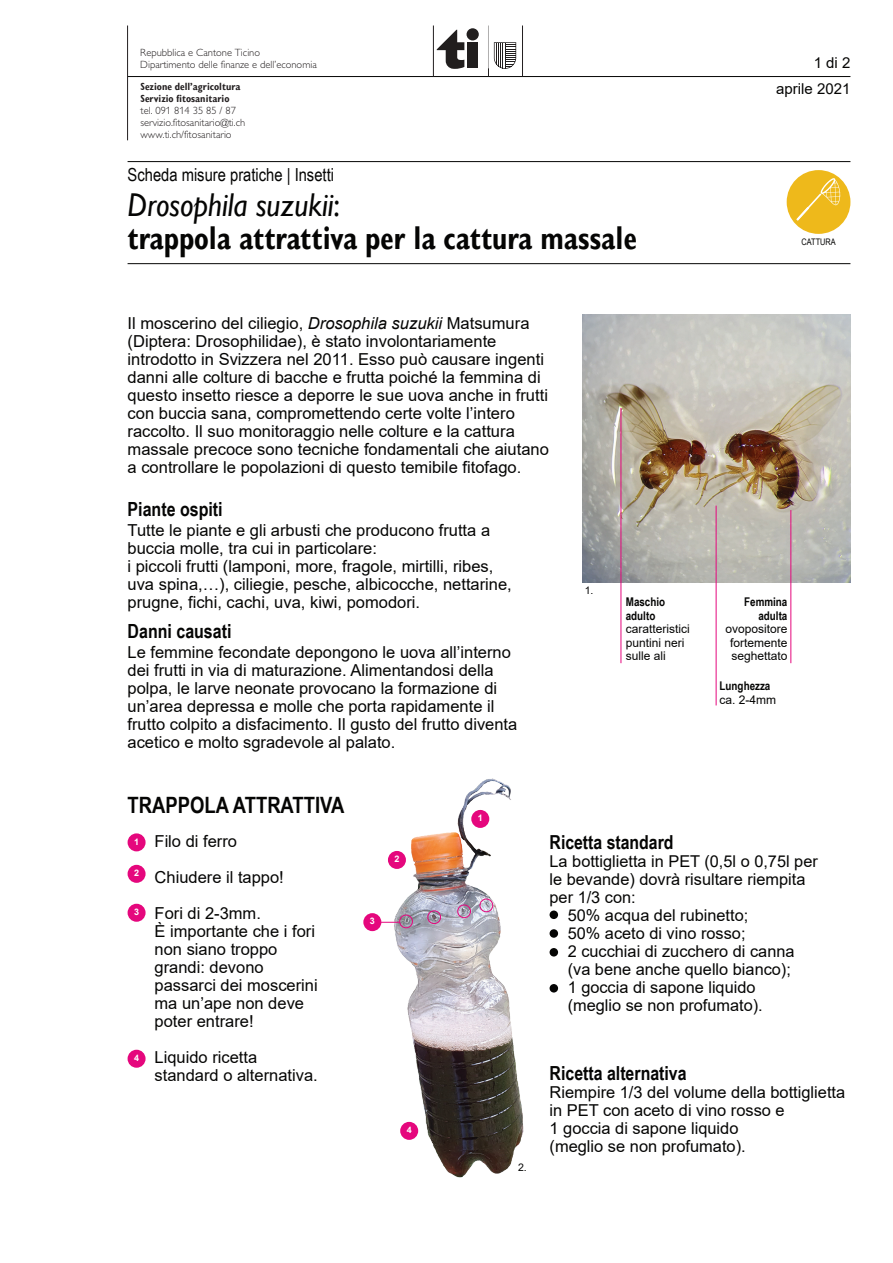
<style>
.page{position:relative;width:893px;height:1263px;background:#fff}
.page>*{position:absolute;margin:0;border:0;box-sizing:border-box;transform-origin:0 0}
.t1{font:700 condensed 33px "Gill Sans Display MT Pro";color:#050504;scale:.91 1}
.t2{font:italic 33px "Gill Sans";color:#050504;scale:.91 1}
.t3{font:700 22.5px "Arial Narrow";color:#050504}
.t4{font:700 19.5px "Arial Narrow";color:#050504}
.t5{font:700 19.35px "Arial Narrow";color:#050504}
.t6{font:18px "Arial Narrow";color:#050504}
.t7{font:16.5px/18px "Arial";color:#050504}
.t8{font:16.35px/18px "Arial";color:#050504}
.t9{font:15px "Arial";color:#050504}
.t10{font:12px/13.5px "Arial";color:#050504}
.t11{font:700 12px/13.5px "Arial Narrow";color:#050504}
.t12{font:300 10.5px/12px "Gill Alt One";color:#231f20}
.t13{font:700 condensed 10.5px/12px "Gill Sans Display MT Pro";color:#231f20}
.t14{font:10.5px "Arial";color:#050504}
.t15{font:700 9px "Arial";color:#fff}
.t16{font:9px "Arial Narrow";color:#050504}
.s1{font-style:normal}
.s2{font-style:italic}
</style>
<div class="page">
<hr style="left:128px;top:76px;width:722px;height:1px;background:#050504">
<hr style="left:433px;top:26px;width:1px;height:51px;background:#231f20">
<hr style="left:522px;top:26px;width:1px;height:51px;background:#231f20">
<hr style="left:488px;top:26px;width:1px;height:51px;background:#231f20">
<div style="left:467px;top:42px;width:11px;height:26px;background:#211e1e"></div>
<div style="left:467px;top:28px;width:12px;height:12px;background:#211e1e;border-radius:50%"></div>
<svg style="left:437px;top:30px;width:27px;height:39px"></svg>
<svg style="left:494px;top:42px;width:22px;height:27px"></svg>
<hr style="left:127px;top:26px;width:1px;height:114px;background:#231f20">
<hr style="left:128px;top:161px;width:722px;height:1px;background:#050504">
<hr style="left:128px;top:263px;width:722px;height:1px;background:#050504">
<div style="left:787px;top:170px;width:63px;height:64px;background:#eeb91b;border-radius:50%"></div>
<svg style="left:796px;top:178px;width:44px;height:43px"></svg>
<div style="left:128px;top:833px;width:18px;height:18px;background:#e5077d;border-radius:50%"></div>
<div style="left:128px;top:865px;width:18px;height:18px;background:#e5077d;border-radius:50%"></div>
<div style="left:128px;top:904px;width:18px;height:18px;background:#e5077d;border-radius:50%"></div>
<div style="left:128px;top:1050px;width:18px;height:18px;background:#e5077d;border-radius:50%"></div>
<img style="left:583px;top:315px;width:267px;height:268px">
<img style="left:363px;top:778px;width:196px;height:400px">
<svg style="left:378px;top:922px;width:21px;height:1px"></svg>
<div style="left:480px;top:899px;width:13px;height:13px;border:1px solid #e5077d;border-radius:50%"></div>
<div style="left:399px;top:915px;width:14px;height:13px;border:1px solid #e5077d;border-radius:50%"></div>
<div style="left:457px;top:905px;width:14px;height:13px;border:1px solid #e5077d;border-radius:50%"></div>
<div style="left:428px;top:911px;width:13px;height:13px;border:1px solid #e5077d;border-radius:50%"></div>
<hr style="left:621px;top:408px;width:1px;height:255px;background:#e5077d">
<hr style="left:791px;top:510px;width:1px;height:153px;background:#e5077d">
<hr style="left:716px;top:506px;width:1px;height:199px;background:#e5077d">
<p class="t12" style="left:140px;top:46px;width:178px">Repubblica e Cantone Ticino<br>Dipartimento delle finanze e dell’economia</p>
<p class="t13" style="left:141px;top:80px;width:102px">Sezione dell’agricoltura<br>Servizio fitosanitario</p>
<p class="t12" style="left:141px;top:104px;width:106px">tel. 091 814 35 85 / 87 servizio.fitosanitario@ti.ch www.ti.ch/fitosanitario</p>
<p class="t6" style="left:128px;top:162px;width:208px">Scheda misure pratiche | Insetti</p>
<h1 class="t2" style="left:128px;top:186px;width:235px">Drosophila suzukii<span class="s1">:</span></h1>
<h1 class="t1" style="left:128px;top:218px;width:561px">trappola attrattiva per la cattura massale</h1>
<p class="t7" style="left:128px;top:314px;width:423px">Il moscerino del ciliegio, <span class="s2">Drosophila suzukii</span> Matsumura (Diptera: Drosophilidae), è stato involontariamente introdotto in Svizzera nel 2011. Esso può causare ingenti danni alle colture di bacche e frutta poiché la femmina di questo insetto riesce a deporre le sue uova anche in frutti con buccia sana, compromettendo certe volte l’intero raccolto. Il suo monitoraggio nelle colture e la cattura massale precoce sono tecniche fondamentali che aiutano a controllare le popolazioni di questo temibile fitofago.</p>
<p class="t4" style="left:128px;top:494px;width:97px">Piante ospiti</p>
<p class="t7" style="left:128px;top:521px;width:386px">Tutte le piante e gli arbusti che producono frutta a buccia molle, tra cui in particolare:<br>i piccoli frutti (lamponi, more, fragole, mirtilli, ribes, uva spina,…), ciliegie, pesche, albicocche, nettarine, prugne, fichi, cachi, uva, kiwi, pomodori.</p>
<p class="t4" style="left:128px;top:616px;width:105px">Danni causati</p>
<p class="t7" style="left:128px;top:643px;width:391px">Le femmine fecondate depongono le uova all’interno dei frutti in via di maturazione. Alimentandosi della polpa, le larve neonate provocano la formazione di un’area depressa e molle che porta rapidamente il frutto colpito a disfacimento. Il gusto del frutto diventa acetico e molto sgradevole al palato.</p>
<h2 class="t3" style="left:128px;top:788px;width:218px">TRAPPOLA ATTRATTIVA</h2>
<p class="t15" style="left:478px;top:811px;width:7px">1</p>
<p class="t14" style="left:585px;top:583px;width:10px">1.</p>
<p class="t11" style="left:626px;top:595px;width:41px">Maschio adulto</p>
<p class="t10" style="left:626px;top:622px;width:66px">caratteristici puntini neri sulle ali</p>
<p class="t9" style="left:814px;top:53px;width:38px">1 di 2</p>
<p class="t9" style="left:776px;top:78px;width:76px">aprile 2021</p>
<p class="t16" style="left:801px;top:235px;width:36px">CATTURA</p>
<p class="t11" style="left:744px;top:595px;width:45px;text-align:right">Femmina adulta</p>
<p class="t10" style="left:725px;top:622px;width:64px;text-align:center">ovopositore fortemente seghettato</p>
<p class="t11" style="left:720px;top:679px;width:52px">Lunghezza</p>
<p class="t10" style="left:720px;top:693px;width:58px">ca. 2-4mm</p>
<p class="t15" style="left:134px;top:835px;width:7px">1</p>
<p class="t15" style="left:134px;top:866px;width:7px">2</p>
<p class="t15" style="left:134px;top:905px;width:7px">3</p>
<p class="t15" style="left:134px;top:1051px;width:7px">4</p>
<p class="t7" style="left:155px;top:823px;width:131px;line-height:36px">Filo di ferro<br>Chiudere il tappo!<br>Fori di 2-3mm.</p>
<p class="t7" style="left:155px;top:922px;width:165px">È importante che i fori non siano troppo grandi: devono passarci dei moscerini ma un’ape non deve poter entrare!</p>
<p class="t7" style="left:155px;top:1048px;width:165px">Liquido ricetta standard o alternativa.</p>
<p class="t15" style="left:394px;top:852px;width:7px">2</p>
<p class="t15" style="left:370px;top:915px;width:7px">3</p>
<p class="t15" style="left:407px;top:1123px;width:7px">4</p>
<p class="t14" style="left:518px;top:1160px;width:10px">2.</p>
<p class="t5" style="left:550px;top:827px;width:125px">Ricetta standard</p>
<p class="t8" style="left:550px;top:852px;width:270px">La bottiglietta in PET (0,5l o 0,75l per</p>
<p class="t8" style="left:550px;top:870px;width:257px">le bevande) dovrà risultare riempita</p>
<p class="t8" style="left:550px;top:888px;width:88px">per 1/3 con:</p>
<p class="t8" style="left:568px;top:906px;width:182px">50% acqua del rubinetto;</p>
<p class="t8" style="left:568px;top:924px;width:179px">50% aceto di vino rosso;</p>
<p class="t8" style="left:568px;top:942px;width:228px">2 cucchiai di zucchero di canna</p>
<p class="t8" style="left:568px;top:960px;width:225px">(va bene anche quello bianco);</p>
<p class="t8" style="left:568px;top:978px;width:189px">1 goccia di sapone liquido</p>
<p class="t8" style="left:568px;top:996px;width:197px">(meglio se non profumato).</p>
<p class="t5" style="left:550px;top:1058px;width:139px">Ricetta alternativa</p>
<p class="t8" style="left:550px;top:1083px;width:297px">Riempire 1/3 del volume della bottiglietta in PET con aceto di vino rosso e<br>1 goccia di sapone liquido<br>(meglio se non profumato).</p>
</div>
